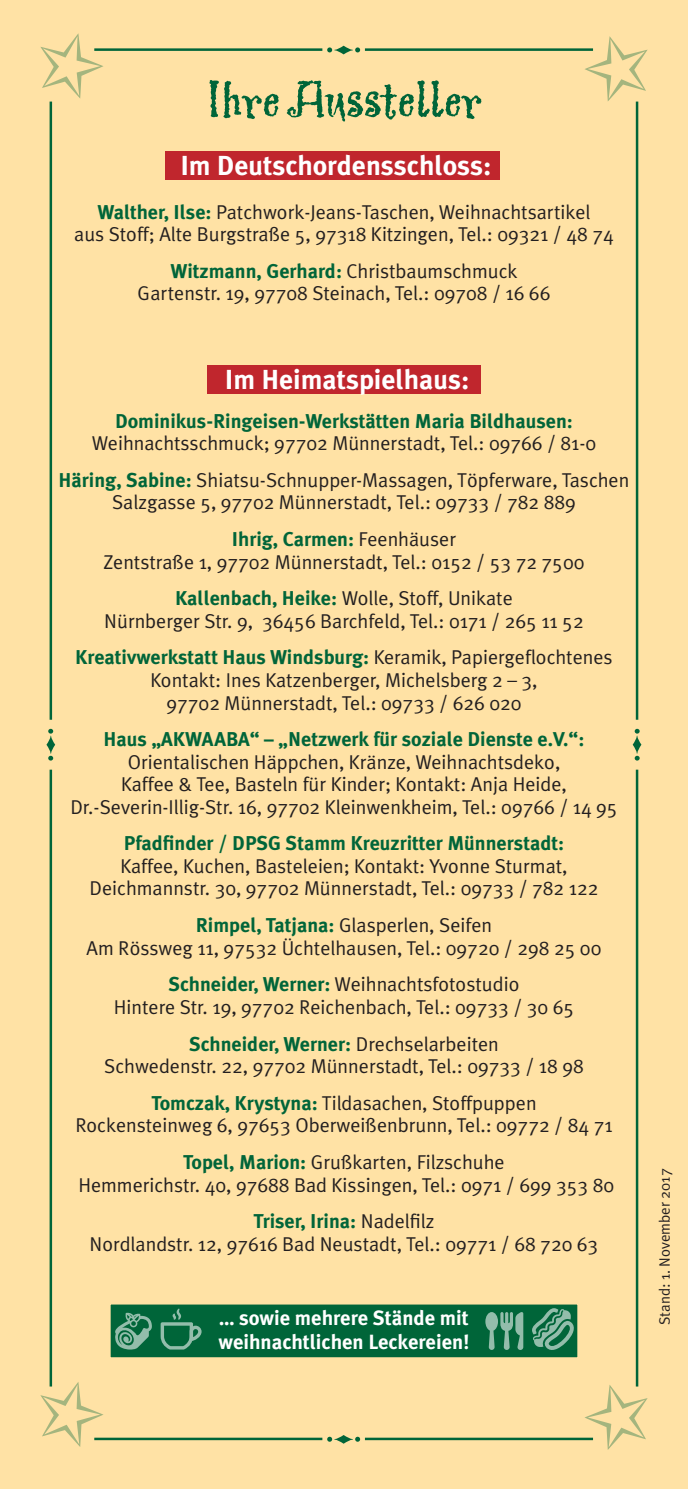
<style>
.page{position:relative;width:688px;height:1489px;background:#fff}
.page>*{position:absolute;margin:0;border:0;box-sizing:border-box;transform-origin:0 0}
.t1{font:55px "Greymantle MVB";color:#006539}
.t2{font:700 27.5px "Meta Plus";color:#fff}
.t3{font:700 20.5px/24.8px "Meta Plus";color:#fff}
.t4{font:20px/22.5px "Meta Plus Normal";color:#231f20;text-align:center}
.t5{font:700 20px "Meta Plus";color:#006539}
.t6{font:15px "Meta Plus Normal";color:#231f20}
.s1{font-family:"Meta Plus";font-weight:700;color:#006539}
.s2{font-family:"Meta Plus Normal";font-weight:400;color:#231f20}
</style>
<div class="page">
<div style="left:0;top:0;width:687px;height:1488px;background:#ffe2a5"></div>
<svg style="left:46px;top:728px;width:9px;height:32px"></svg>
<svg style="left:632px;top:728px;width:9px;height:32px"></svg>
<hr style="left:50px;top:769px;width:2px;height:617px;background:#006539">
<hr style="left:635px;top:102px;width:3px;height:617px;background:#006539">
<hr style="left:50px;top:102px;width:2px;height:617px;background:#006539">
<hr style="left:635px;top:769px;width:3px;height:617px;background:#006539">
<svg style="left:327px;top:46px;width:33px;height:8px"></svg>
<svg style="left:327px;top:1435px;width:33px;height:8px"></svg>
<hr style="left:94px;top:48px;width:228px;height:3px;background:#006539">
<hr style="left:94px;top:1437px;width:228px;height:2px;background:#006539">
<hr style="left:365px;top:48px;width:228px;height:3px;background:#006539">
<hr style="left:365px;top:1437px;width:228px;height:2px;background:#006539">
<svg style="left:40px;top:33px;width:63px;height:66px"></svg>
<svg style="left:40px;top:1381px;width:63px;height:65px"></svg>
<svg style="left:584px;top:36px;width:63px;height:66px"></svg>
<svg style="left:584px;top:1384px;width:63px;height:65px"></svg>
<div style="left:207px;top:366px;width:273px;height:28px;background:#c0262d"></div>
<div style="left:106px;top:1299px;width:476px;height:63px;background:#006539;border:5px solid #ffe2a5"></div>
<svg style="left:160px;top:1308px;width:41px;height:41px"></svg>
<svg style="left:485px;top:1312px;width:38px;height:37px"></svg>
<svg style="left:115px;top:1312px;width:37px;height:37px"></svg>
<svg style="left:532px;top:1308px;width:42px;height:42px"></svg>
<div style="left:166px;top:152px;width:333px;height:28px;background:#c0262d"></div>
<h1 class="t1" style="left:206px;top:67px;width:276px">Ihre Aussteller</h1>
<h2 class="t2" style="left:180px;top:150px;width:312px">Im Deutschordensschloss:</h2>
<p class="t4" style="left:74px;top:200px;width:541px"><span class="s1">Walther, Ilse:</span> Patchwork-Jeans-Taschen, Weihnachtsartikel<br>aus Stoff; Alte Burgstraße 5, 97318 Kitzingen, Tel.: 09321 / 48 74</p>
<p class="t5" style="left:170px;top:259px;width:348px">Witzmann, Gerhard: <span class="s2">Christbaumschmuck</span></p>
<p class="t4" style="left:137px;top:282px;width:414px">Gartenstr. 19, 97708 Steinach, Tel.: 09708 / 16 66</p>
<h2 class="t2" style="left:225px;top:364px;width:246px">Im Heimatspielhaus:</h2>
<p class="t5" style="left:115px;top:409px;width:459px">Dominikus-Ringeisen-Werkstätten Maria Bildhausen:</p>
<p class="t4" style="left:59px;top:424px;width:572px;line-height:36.8px">Weihnachtsschmuck; 97702 Münnerstadt, Tel.: 09766 / 81-0<br><span class="s1">Häring, Sabine:</span> Shiatsu-Schnupper-Massagen, Töpferware, Taschen</p>
<p class="t4" style="left:112px;top:491px;width:465px">Salzgasse 5, 97702 Münnerstadt, Tel.: 09733 / 782 889</p>
<p class="t5" style="left:232px;top:527px;width:225px">Ihrig, Carmen: <span class="s2">Feenhäuser</span></p>
<p class="t4" style="left:103px;top:543px;width:482px;line-height:36.8px">Zentstraße 1, 97702 Münnerstadt, Tel.: 0152 / 53 72 7500<br><span class="s1">Kallenbach, Heike:</span> Wolle, Stoff, Unikate</p>
<p class="t4" style="left:104px;top:609px;width:481px">Nürnberger Str. 9, 36456 Barchfeld, Tel.: 0171 / 265 11 52</p>
<p class="t5" style="left:75px;top:646px;width:538px">Kreativwerkstatt Haus Windsburg: <span class="s2">Keramik, Papiergeflochtenes</span></p>
<p class="t4" style="left:150px;top:668px;width:388px">Kontakt: Ines Katzenberger, Michelsberg 2 – 3,<br>97702 Münnerstadt, Tel.: 09733 / 626 020</p>
<p class="t5" style="left:103px;top:727px;width:482px">Haus „AKWAABA“ – „Netzwerk für soziale Dienste e.V.“:</p>
<p class="t4" style="left:70px;top:750px;width:548px">Orientalischen Häppchen, Kränze, Weihnachtsdeko,<br>Kaffee &amp; Tee, Basteln für Kinder; Kontakt: Anja Heide,<br>Dr.-Severin-Illig-Str. 16, 97702 Kleinwenkheim, Tel.: 09766 / 14 95</p>
<p class="t5" style="left:124px;top:831px;width:441px">Pfadfinder / DPSG Stamm Kreuzritter Münnerstadt:</p>
<p class="t4" style="left:89px;top:854px;width:510px">Kaffee, Kuchen, Basteleien; Kontakt: Yvonne Sturmat,<br>Deichmannstr. 30, 97702 Münnerstadt, Tel.: 09733 / 782 122</p>
<p class="t4" style="left:87px;top:913px;width:516px"><span class="s1">Rimpel, Tatjana:</span> Glasperlen, Seifen<br>Am Rössweg 11, 97532 Üchtelhausen, Tel.: 09720 / 298 25 00</p>
<p class="t4" style="left:114px;top:972px;width:461px"><span class="s1">Schneider, Werner:</span> Weihnachtsfotostudio<br>Hintere Str. 19, 97702 Reichenbach, Tel.: 09733 / 30 65</p>
<p class="t5" style="left:189px;top:1032px;width:311px">Schneider, Werner: <span class="s2">Drechselarbeiten</span></p>
<p class="t4" style="left:104px;top:1047px;width:481px;line-height:36.8px">Schwedenstr. 22, 97702 Münnerstadt, Tel.: 09733 / 18 98<br><span class="s1">Tomczak, Krystyna:</span> Tildasachen, Stoffpuppen</p>
<p class="t4" style="left:75px;top:1106px;width:538px;line-height:36.8px">Rockensteinweg 6, 97653 Oberweißenbrunn, Tel.: 09772 / 84 71<br><span class="s1">Topel, Marion:</span> Grußkarten, Filzschuhe</p>
<p class="t4" style="left:78px;top:1172px;width:537px">Hemmerichstr. 40, 97688 Bad Kissingen, Tel.: 0971 / 699 353 80</p>
<p class="t5" style="left:253px;top:1209px;width:182px">Triser, Irina: <span class="s2">Nadelfilz</span></p>
<p class="t4" style="left:90px;top:1232px;width:510px">Nordlandstr. 12, 97616 Bad Neustadt, Tel.: 09771 / 68 720 63</p>
<p class="t3" style="left:218px;top:1304px;width:252px">… sowie mehrere Stände mit weihnachtlichen Leckereien!</p>
<p class="t6" style="left:655px;top:1324px;width:158px;rotate:-90deg">Stand: 1. November 2017</p>
</div>
